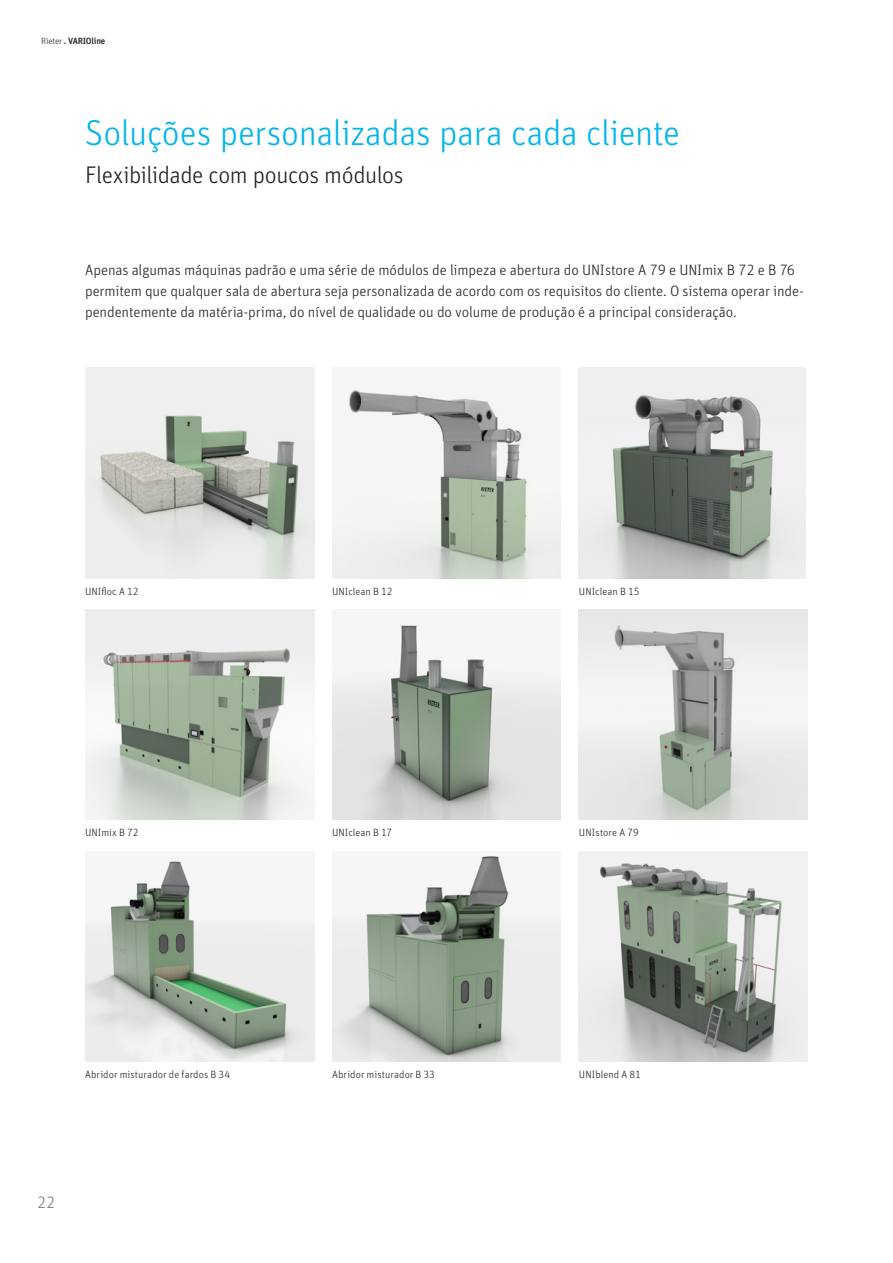
<style>
.page{position:relative;width:893px;height:1263px;background:#fff}
.page>*{position:absolute;margin:0;border:0;box-sizing:border-box;transform-origin:0 0}
.t1{font:300 36px "Unit Pro";letter-spacing:-.015em;color:#02b5eb}
.t2{font:300 24px "Unit Pro";letter-spacing:-.02em;color:#231f20}
.t3{font:300 16.5px "Unit Pro";color:#76787b}
.t4{font:300 15px/21px "Unit Pro";letter-spacing:-.01em;color:#231f20}
.t5{font:300 10.5px "Unit Pro";letter-spacing:.005em;color:#231f20}
.t6{font:500 9px "Unit Pro";letter-spacing:-.02em;color:#231f20}
.s1{font-weight:300}
</style>
<div class="page">
<img style="left:85px;top:368px;width:229px;height:210px">
<img style="left:332px;top:368px;width:229px;height:210px">
<img style="left:579px;top:368px;width:227px;height:210px">
<img style="left:85px;top:609px;width:229px;height:210px">
<img style="left:332px;top:623px;width:229px;height:196px">
<img style="left:579px;top:609px;width:229px;height:210px">
<img style="left:85px;top:857px;width:229px;height:204px">
<img style="left:332px;top:855px;width:229px;height:206px">
<img style="left:579px;top:851px;width:229px;height:210px">
<p class="t6" style="left:41px;top:34px;width:66px"><span class="s1">Rieter</span> . VARIOline</p>
<h1 class="t1" style="left:85px;top:108px;width:597px">Soluções personalizadas para cada cliente</h1>
<h2 class="t2" style="left:85px;top:158px;width:320px">Flexibilidade com poucos módulos</h2>
<p class="t4" style="left:85px;top:258px;width:720px">Apenas algumas máquinas padrão e uma série de módulos de limpeza e abertura do UNIstore A 79 e UNImix B 72 e B 76 permitem que qualquer sala de abertura seja personalizada de acordo com os requisitos do cliente. O sistema operar inde&shy;pendentemente da matéria-prima, do nível de qualidade ou do volume de produção é a principal consideração.</p>
<p class="t5" style="left:85px;top:584px;width:55px">UNIfloc A 12</p>
<p class="t5" style="left:85px;top:825px;width:55px">UNImix B 72</p>
<p class="t5" style="left:85px;top:1067px;width:147px">Abridor misturador de fardos B 34</p>
<p class="t3" style="left:37px;top:1191px;width:20px">22</p>
<p class="t5" style="left:332px;top:584px;width:62px">UNIclean B 12</p>
<p class="t5" style="left:332px;top:825px;width:62px">UNIclean B 17</p>
<p class="t5" style="left:332px;top:1067px;width:104px">Abridor misturador B 33</p>
<p class="t5" style="left:579px;top:584px;width:62px">UNIclean B 15</p>
<p class="t5" style="left:579px;top:825px;width:61px">UNIstore A 79</p>
<p class="t5" style="left:579px;top:1067px;width:63px">UNIblend A 81</p>
</div>
